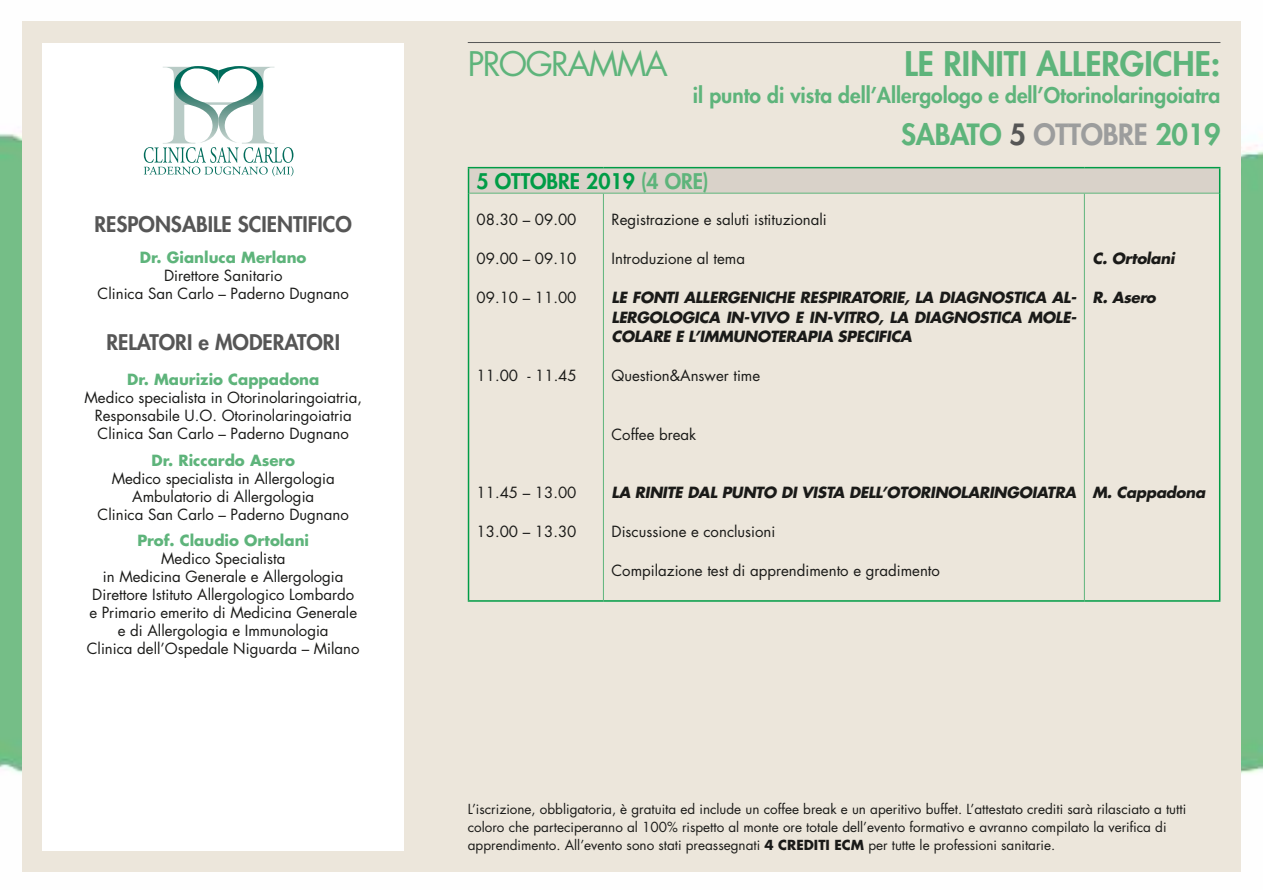
<style>
.page{position:relative;width:1263px;height:893px;background:#fff}
.page>*{position:absolute;margin:0;border:0;box-sizing:border-box;transform-origin:0 0}
.t1{font:800 33px "Futura Std";color:#5eb47b}
.t2{font:33px "Futura Std";letter-spacing:-.05em;color:#5eb47b}
.t3{font:800 28.5px "Futura Std";letter-spacing:-.01em;color:#5eb47b}
.t4{font:800 21px "Futura Std";color:#5eb47b}
.t5{font:800 21px "Futura Std";color:#565656}
.t6{font:800 21px "Futura Std";color:#009c46}
.t7{font:15px/18px "Futura Std";color:#1a1a18;text-align:center}
.t8{font:italic 700 15px/19.5px "Futura Std";letter-spacing:-.02em;color:#1a1a18;text-align:justify}
.t9{font:700 15px "Futura Std";color:#5eb47b}
.t10{font:13.5px/18px "Futura Std";color:#1a1a18}
.s1{color:#565656}
.s2{color:#9c9d9d}
.s3{color:#5eb47b}
.s4{font-weight:700}
</style>
<div class="page">
<div style="left:0;top:131px;width:1263px;height:643px;background:#75be87"></div>
<div style="left:22px;top:21px;width:1219px;height:851px;background:#ece6db"></div>
<div style="left:43px;top:43px;width:361px;height:807px;background:#fff"></div>
<div style="left:468px;top:168px;width:752px;height:25px;background:#d9d2c9"></div>
<hr style="left:468px;top:167px;width:135px;height:1px;background:#009c46">
<svg style="left:468px;top:168px;width:1px;height:25px"></svg>
<hr style="left:603px;top:167px;width:481px;height:1px;background:#009c46">
<hr style="left:1084px;top:167px;width:136px;height:1px;background:#009c46">
<svg style="left:1219px;top:168px;width:1px;height:25px"></svg>
<hr style="left:468px;top:193px;width:1px;height:407px;background:#009c46">
<hr style="left:1219px;top:193px;width:1px;height:407px;background:#009c46">
<hr style="left:468px;top:600px;width:135px;height:2px;background:#009c46">
<hr style="left:603px;top:600px;width:481px;height:2px;background:#009c46">
<hr style="left:1084px;top:600px;width:136px;height:2px;background:#009c46">
<hr style="left:469px;top:193px;width:134px;height:1px;background:#5eb47b">
<hr style="left:603px;top:193px;width:481px;height:1px;background:#5eb47b">
<hr style="left:603px;top:194px;width:1px;height:406px;background:#5eb47b">
<hr style="left:1084px;top:193px;width:135px;height:1px;background:#5eb47b">
<hr style="left:1084px;top:194px;width:1px;height:406px;background:#5eb47b">
<hr style="left:468px;top:42px;width:752px;height:1px;background:#565656">
<svg style="left:144px;top:66px;width:149px;height:110px"></svg>
<h3 class="t5" style="left:94px;top:211px;width:259px">RESPONSABILE SCIENTIFICO</h3>
<p class="t9" style="left:140px;top:248px;width:168px">Dr. Gianluca Merlano</p>
<p class="t7" style="left:98px;top:267px;width:253px">Direttore Sanitario<br>Clinica San Carlo – Paderno Dugnano</p>
<h3 class="t5" style="left:106px;top:329px;width:235px">RELATORI e MODERATORI</h3>
<p class="t9" style="left:127px;top:370px;width:194px">Dr. Maurizio Cappadona</p>
<p class="t7" style="left:84px;top:389px;width:279px">Medico specialista in Otorinolaringoiatria,<br>Responsabile U.O. Otorinolaringoiatria<br>Clinica San Carlo – Paderno Dugnano</p>
<p class="t9" style="left:151px;top:450px;width:145px">Dr. Riccardo Asero</p>
<p class="t7" style="left:98px;top:469px;width:253px">Medico specialista in Allergologia<br>Ambulatorio di Allergologia<br>Clinica San Carlo – Paderno Dugnano</p>
<p class="t9" style="left:137px;top:531px;width:173px">Prof. Claudio Ortolani</p>
<p class="t7" style="left:87px;top:550px;width:274px">Medico Specialista<br>in Medicina Generale e Allergologia Direttore Istituto Allergologico Lombardo e Primario emerito di Medicina Generale e di Allergologia e Immunologia<br>Clinica dell’Ospedale Niguarda – Milano</p>
<h1 class="t2" style="left:468px;top:43px;width:201px">PROGRAMMA</h1>
<h1 class="t1" style="left:905px;top:43px;width:317px">LE RINITI ALLERGICHE:</h1>
<h3 class="t4" style="left:693px;top:82px;width:529px">il punto di vista dell’Allergologo e dell’Otorinolaringoiatra</h3>
<h2 class="t3" style="left:901px;top:117px;width:321px">SABATO <span class="s1">5</span> <span class="s2">OTTOBRE</span> 2019</h2>
<h3 class="t6" style="left:477px;top:168px;width:234px">5 OTTOBRE 2019 <span class="s3">(4 ORE)</span></h3>
<p class="t7" style="left:477px;top:211px;width:101px">08.30 – 09.00</p>
<p class="t7" style="left:477px;top:250px;width:101px">09.00 – 09.10</p>
<p class="t7" style="left:477px;top:289px;width:101px">09.10 – 11.00</p>
<p class="t7" style="left:611px;top:211px;width:217px">Registrazione e saluti istituzionali</p>
<p class="t7" style="left:611px;top:250px;width:135px">Introduzione al tema</p>
<p class="t8" style="left:611px;top:288px;width:466px">LE FONTI ALLERGENICHE RESPIRATORIE, LA DIAGNOSTICA AL-LERGOLOGICA IN-VIVO E IN-VITRO, LA DIAGNOSTICA MOLE-COLARE E L’IMMUNOTERAPIA SPECIFICA</p>
<p class="t7" style="left:611px;top:367px;width:150px">Question&amp;Answer time</p>
<p class="t7" style="left:477px;top:367px;width:102px">11.00 - 11.45</p>
<p class="t8" style="left:1092px;top:249px;width:84px">C. Ortolani</p>
<p class="t8" style="left:1092px;top:288px;width:65px">R. Asero</p>
<p class="t7" style="left:611px;top:426px;width:86px">Coffee break</p>
<p class="t7" style="left:477px;top:484px;width:101px">11.45 – 13.00</p>
<p class="t7" style="left:477px;top:523px;width:101px">13.00 – 13.30</p>
<p class="t8" style="left:611px;top:483px;width:466px">LA RINITE DAL PUNTO DI VISTA DELL’OTORINOLARINGOIATRA</p>
<p class="t7" style="left:611px;top:523px;width:165px">Discussione e conclusioni</p>
<p class="t7" style="left:611px;top:562px;width:330px">Compilazione test di apprendimento e gradimento</p>
<p class="t8" style="left:1092px;top:483px;width:114px">M. Cappadona</p>
<p class="t10" style="left:468px;top:801px;width:720px">L’iscrizione, obbligatoria, è gratuita ed include un coffee break e un aperitivo buffet. L’attestato crediti sarà rilasciato a tutti coloro che parteciperanno al 100% rispetto al monte ore totale dell’evento formativo e avranno compilato la verifica di apprendimento. All’evento sono stati preassegnati <span class="s4">4 CREDITI ECM</span> per tutte le professioni sanitarie.</p>
</div>
